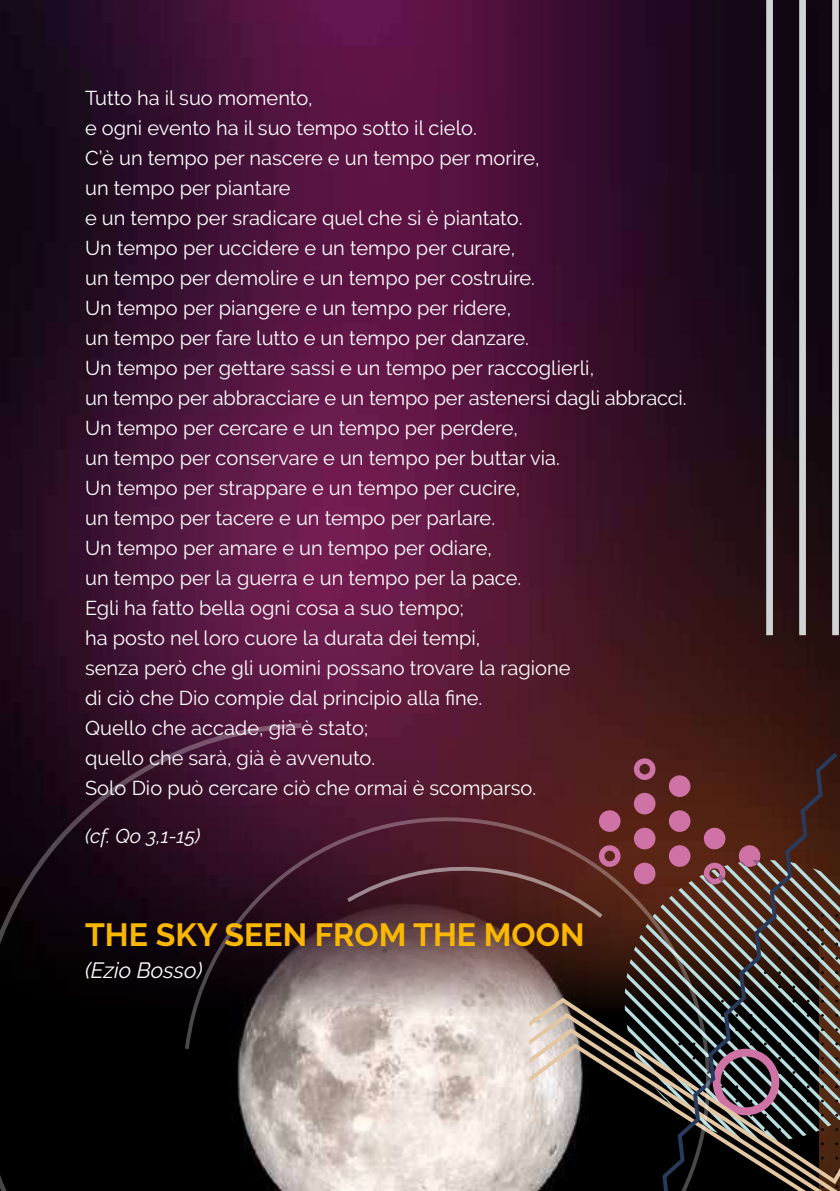
<style>
.page{position:relative;width:840px;height:1191px;background:#fff}
.page>*{position:absolute;margin:0;border:0;box-sizing:border-box;transform-origin:0 0}
.t1{font:700 32px "Raleway";color:#f9b700}
.t2{font:italic 22px "Raleway";color:#fff}
.t3{font:20px/30px "Raleway";color:#fff}
.t4{font:italic 20px "Raleway";color:#fff}
</style>
<div class="page">
<img style="left:0;top:0;width:839px;height:1191px">
<svg style="left:633px;top:758px;width:22px;height:22px"></svg>
<svg style="left:662px;top:752px;width:174px;height:439px;background:#47271d"></svg>
<svg style="left:765px;top:0;width:7px;height:635px;background:#b1b1b2"></svg>
<svg style="left:798px;top:0;width:7px;height:635px;background:#b0b1b2"></svg>
<svg style="left:831px;top:0;width:7px;height:635px;background:#b0b1b2"></svg>
<svg style="left:0;top:720px;width:598px;height:471px;background:#1f0a15"></svg>
<svg style="left:182px;top:786px;width:559px;height:405px;background:#5a4248"></svg>
<svg style="left:343px;top:845px;width:496px;height:300px;background:#75625e"></svg>
<p class="t3" style="left:85px;top:82px;width:602px">Tutto ha il suo momento,<br>e ogni evento ha il suo tempo sotto il cielo.<br>C’è un tempo per nascere e un tempo per morire,<br>un tempo per piantare<br>e un tempo per sradicare quel che si è piantato.<br>Un tempo per uccidere e un tempo per curare,<br>un tempo per demolire e un tempo per costruire.<br>Un tempo per piangere e un tempo per ridere,<br>un tempo per fare lutto e un tempo per danzare.<br>Un tempo per gettare sassi e un tempo per raccoglierli,<br>un tempo per abbracciare e un tempo per astenersi dagli abbracci.<br>Un tempo per cercare e un tempo per perdere,<br>un tempo per conservare e un tempo per buttar via.<br>Un tempo per strappare e un tempo per cucire,<br>un tempo per tacere e un tempo per parlare.<br>Un tempo per amare e un tempo per odiare,<br>un tempo per la guerra e un tempo per la pace.<br>Egli ha fatto bella ogni cosa a suo tempo;<br>ha posto nel loro cuore la durata dei tempi,<br>senza però che gli uomini possano trovare la ragione<br>di ciò che Dio compie dal principio alla fine.<br>Quello che accade, già è stato;<br>quello che sarà, già è avvenuto.<br>Solo Dio può cercare ciò che ormai è scomparso.</p>
<p class="t4" style="left:85px;top:824px;width:117px">(cf. Qo 3,1-15)</p>
<h1 class="t1" style="left:85px;top:916px;width:500px">THE SKY SEEN FROM THE MOON</h1>
<p class="t2" style="left:85px;top:957px;width:119px">(Ezio Bosso)</p>
</div>
